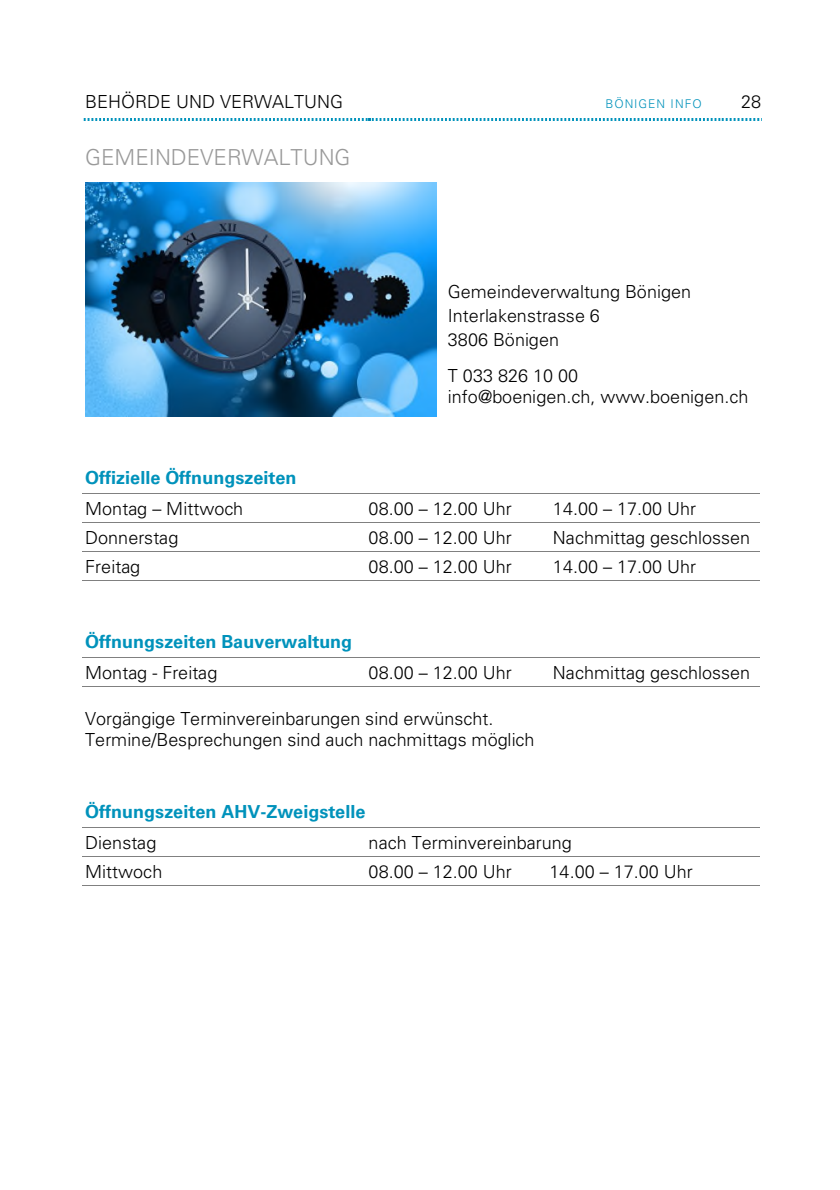
<style>
.page{position:relative;width:840px;height:1190px;background:#fff}
.page>*{position:absolute;margin:0;border:0;box-sizing:border-box;transform-origin:0 0}
.t1{font:300 22px "Univers LT Pro 45";color:#999}
.t2{font:300 18px/24px "Univers LT Pro 45";letter-spacing:.005em;color:#000}
.t3{font:700 18px "Univers LT Pro 65";color:#0092bb}
.t4{font:300 12px "Univers LT Pro 45";letter-spacing:.08em;color:#0092bb}
</style>
<div class="page">
<img style="left:84px;top:119px;width:285px;height:1px">
<img style="left:720px;top:119px;width:40px;height:1px">
<hr style="left:82px;top:493px;width:678px;height:1px;background:#808080">
<hr style="left:82px;top:522px;width:678px;height:1px;background:#808080">
<hr style="left:82px;top:551px;width:678px;height:1px;background:#808080">
<hr style="left:82px;top:580px;width:678px;height:1px;background:#808080">
<hr style="left:82px;top:657px;width:678px;height:1px;background:#808080">
<hr style="left:82px;top:686px;width:678px;height:1px;background:#808080">
<hr style="left:82px;top:827px;width:678px;height:1px;background:#808080">
<hr style="left:82px;top:856px;width:678px;height:1px;background:#808080">
<hr style="left:82px;top:885px;width:678px;height:1px;background:#808080">
<img style="left:85px;top:183px;width:351px;height:234px">
<p class="t2" style="left:85px;top:92px;width:260px">BEHÖRDE UND VERWALTUNG</p>
<p class="t4" style="left:606px;top:99px;width:98px">BÖNIGEN INFO</p>
<p class="t2" style="left:741px;top:92px;width:22px">28</p>
<p class="t1" style="left:85px;top:149px;width:267px">GEMEINDEVERWALTUNG</p>
<p class="t2" style="left:448px;top:282px;width:245px">Gemeindeverwaltung Bönigen<br>Interlakenstrasse 6<br>3806 Bönigen</p>
<p class="t2" style="left:448px;top:367px;width:302px;line-height:21.6px">T 033 826 10 00<br>info@boenigen.ch, www.boenigen.ch</p>
<p class="t3" style="left:85px;top:471px;width:213px">Offizielle Öffnungszeiten</p>
<p class="t2" style="left:85px;top:499px;width:160px">Montag – Mittwoch</p>
<p class="t2" style="left:369px;top:499px;width:145px">08.00 – 12.00 Uhr</p>
<p class="t2" style="left:553px;top:499px;width:145px">14.00 – 17.00 Uhr</p>
<p class="t2" style="left:85px;top:528px;width:95px">Donnerstag</p>
<p class="t2" style="left:369px;top:528px;width:145px">08.00 – 12.00 Uhr</p>
<p class="t2" style="left:553px;top:528px;width:199px">Nachmittag geschlossen</p>
<p class="t2" style="left:85px;top:557px;width:57px">Freitag</p>
<p class="t2" style="left:369px;top:557px;width:145px">08.00 – 12.00 Uhr</p>
<p class="t2" style="left:553px;top:557px;width:145px">14.00 – 17.00 Uhr</p>
<p class="t3" style="left:85px;top:635px;width:269px">Öffnungszeiten Bauverwaltung</p>
<p class="t2" style="left:85px;top:663px;width:134px">Montag - Freitag</p>
<p class="t2" style="left:369px;top:663px;width:145px">08.00 – 12.00 Uhr</p>
<p class="t2" style="left:553px;top:663px;width:199px">Nachmittag geschlossen</p>
<p class="t2" style="left:85px;top:710px;width:451px;line-height:21.4px">Vorgängige Terminvereinbarungen sind erwünscht.<br>Termine/Besprechungen sind auch nachmittags möglich</p>
<p class="t3" style="left:85px;top:805px;width:282px">Öffnungszeiten AHV-Zweigstelle</p>
<p class="t2" style="left:85px;top:833px;width:73px">Dienstag</p>
<p class="t2" style="left:369px;top:833px;width:205px">nach Terminvereinbarung</p>
<p class="t2" style="left:85px;top:862px;width:79px">Mittwoch</p>
<p class="t2" style="left:369px;top:862px;width:145px">08.00 – 12.00 Uhr</p>
<p class="t2" style="left:550px;top:862px;width:145px">14.00 – 17.00 Uhr</p>
</div>
